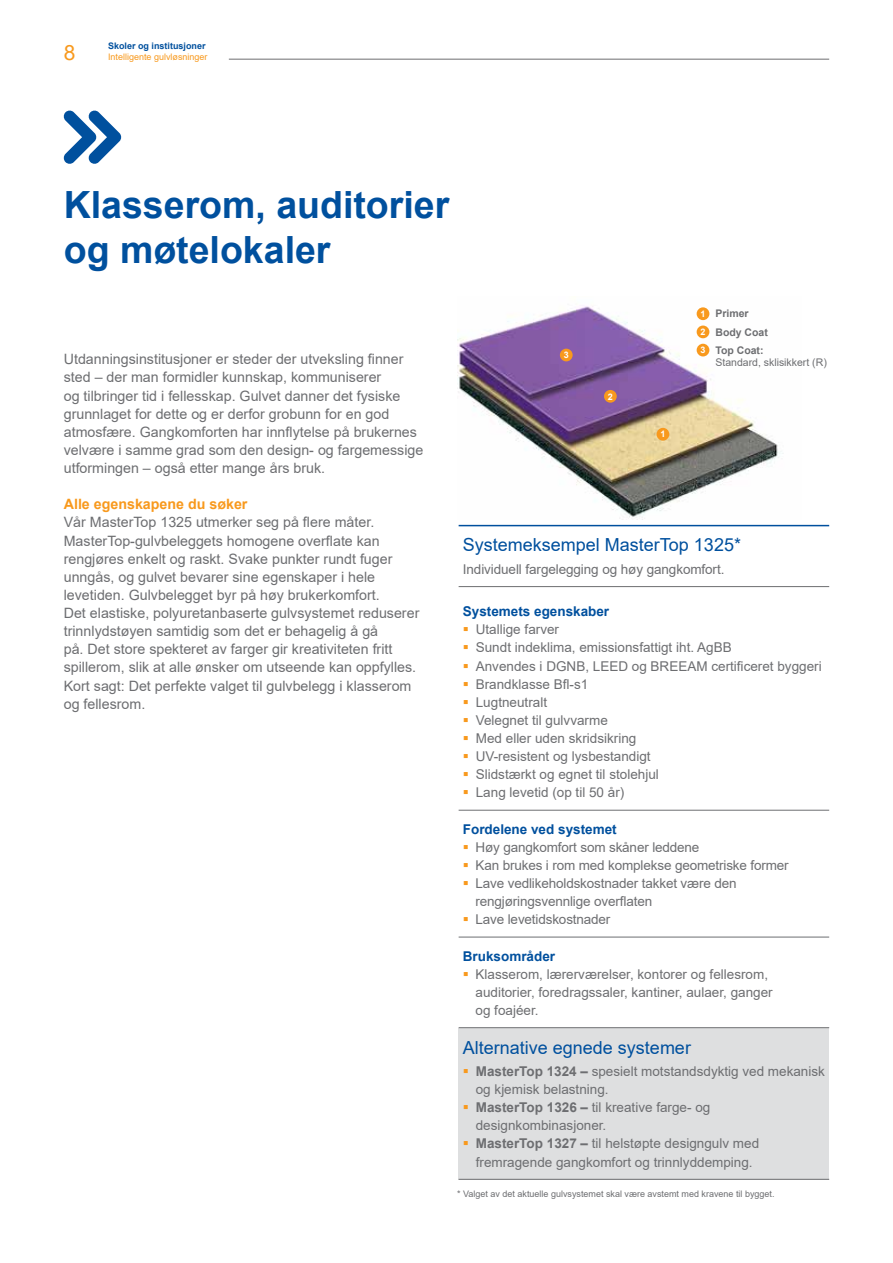
<style>
.page{position:relative;width:893px;height:1263px;background:#fff}
.page>*{position:absolute;margin:0;border:0;box-sizing:border-box;transform-origin:0 0}
.t1{font:700 37.5px/45px "Arial";color:#00509e}
.t2{font:21px "Arial";color:#f8991d}
.t3{font:18px "Arial";color:#00509e}
.t4{font:14.25px/18.1px "Arial";color:#6d6e71}
.t5{font:700 14.25px "Arial";color:#f8991d}
.t6{font:13.5px/18.1px "Arial";color:#6d6e71}
.t7{font:700 13.5px "Arial";color:#00509e}
.t8{font:10.5px "Arial";color:#6d6e71}
.t9{font:700 10.5px/18.3px "Arial";color:#6d6e71}
.t10{font:9px "Arial";color:#6d6e71}
.t11{font:9px "Arial";color:#f8991d}
.t12{font:700 9px "Arial";color:#00509e}
.t13{font:700 9px/18.1px "Arial";color:#fff;text-align:justify}
.s1{color:#f8991d}
.s2{font-weight:700}
</style>
<div class="page">
<hr style="left:229px;top:59px;width:600px;height:1px;background:#6d6e71">
<svg style="left:63px;top:110px;width:59px;height:54px"></svg>
<img style="left:457px;top:306px;width:326px;height:214px">
<div style="left:697px;top:307px;width:12px;height:13px;background:#f8991d;border-radius:50%"></div>
<div style="left:697px;top:326px;width:12px;height:12px;background:#f8991d;border-radius:50%"></div>
<div style="left:697px;top:344px;width:12px;height:12px;background:#f8991d;border-radius:50%"></div>
<div style="left:657px;top:428px;width:12px;height:13px;background:#f8991d;border-radius:50%"></div>
<div style="left:604px;top:390px;width:13px;height:13px;background:#f8991d;border-radius:50%"></div>
<div style="left:560px;top:349px;width:13px;height:12px;background:#f8991d;border-radius:50%"></div>
<div style="left:459px;top:1028px;width:370px;height:151px;background:#dedfe0"></div>
<hr style="left:459px;top:586px;width:370px;height:1px;background:#6d6e71">
<hr style="left:459px;top:810px;width:370px;height:1px;background:#6d6e71">
<hr style="left:459px;top:937px;width:370px;height:1px;background:#6d6e71">
<hr style="left:459px;top:1027px;width:370px;height:1px;background:#6d6e71">
<hr style="left:459px;top:1179px;width:370px;height:1px;background:#6d6e71">
<hr style="left:459px;top:525px;width:370px;height:1px;background:#00509e">
<h2 class="t2" style="left:64px;top:38px;width:13px">8</h2>
<p class="t12" style="left:108px;top:40px;width:99px">Skoler og institusjoner</p>
<p class="t11" style="left:108px;top:50px;width:101px">Intelligente gulvløsninger</p>
<h1 class="t1" style="left:64px;top:182px;width:387px">Klasserom, auditorier og møtelokaler</h1>
<p class="t4" style="left:64px;top:350px;width:361px">Utdanningsinstitusjoner er steder der utveksling finner sted – der man formidler kunnskap, kommuniserer<br>og tilbringer tid i fellesskap. Gulvet danner det fysiske grunnlaget for dette og er derfor grobunn for en god atmosfære. Gangkomforten har innflytelse på brukernes velvære i samme grad som den design- og fargemessige utformingen – også etter mange års bruk.</p>
<p class="t5" style="left:64px;top:494px;width:185px">Alle egenskapene du søker</p>
<p class="t4" style="left:64px;top:513px;width:357px">Vår MasterTop 1325 utmerker seg på flere måter.<br>MasterTop-gulvbeleggets homogene overflate kan rengjøres enkelt og raskt. Svake punkter rundt fuger unngås, og gulvet bevarer sine egenskaper i hele levetiden. Gulvbelegget byr på høy brukerkomfort.<br>Det elastiske, polyuretanbaserte gulvsystemet reduserer trinnlydstøyen samtidig som det er behagelig å gå<br>på. Det store spekteret av farger gir kreativiteten fritt spillerom, slik at alle ønsker om utseende kan oppfylles.<br>Kort sagt: Det perfekte valget til gulvbelegg i klasserom og fellesrom.</p>
<p class="t13" style="left:564px;top:346px;width:7px">3</p>
<p class="t13" style="left:608px;top:387px;width:7px">2</p>
<p class="t13" style="left:660px;top:425px;width:7px">1</p>
<p class="t13" style="left:700px;top:305px;width:7px">1<br>2<br>3</p>
<p class="t9" style="left:715px;top:304px;width:54px">Primer<br>Body Coat<br>Top Coat:</p>
<p class="t8" style="left:715px;top:355px;width:113px">Standard, sklisikkert (R)</p>
<p class="t3" style="left:463px;top:533px;width:280px">Systemeksempel MasterTop 1325*</p>
<p class="t6" style="left:463px;top:560px;width:263px">Individuell fargelegging og høy gangkomfort.</p>
<p class="t7" style="left:463px;top:602px;width:148px">Systemets egenskaber</p>
<p class="t6" style="left:463px;top:620px;width:98px"><span class="s1">▪</span> Utallige farver</p>
<p class="t6" style="left:463px;top:638px;width:270px"><span class="s1">▪</span> Sundt indeklima, emissionsfattigt iht. AgBB</p>
<p class="t6" style="left:463px;top:657px;width:360px"><span class="s1">▪</span> Anvendes i DGNB, LEED og BREEAM certificeret byggeri</p>
<p class="t6" style="left:463px;top:675px;width:127px"><span class="s1">▪</span> Brandklasse Bfl-s1</p>
<p class="t6" style="left:463px;top:693px;width:86px"><span class="s1">▪</span> Lugtneutralt</p>
<p class="t6" style="left:463px;top:711px;width:146px"><span class="s1">▪</span> Velegnet til gulvvarme</p>
<p class="t6" style="left:463px;top:729px;width:175px"><span class="s1">▪</span> Med eller uden skridsikring</p>
<p class="t6" style="left:463px;top:747px;width:189px"><span class="s1">▪</span> UV-resistent og lysbestandigt</p>
<p class="t6" style="left:463px;top:765px;width:198px"><span class="s1">▪</span> Slidstærkt og egnet til stolehjul</p>
<p class="t6" style="left:463px;top:783px;width:163px"><span class="s1">▪</span> Lang levetid (op til 50 år)</p>
<p class="t7" style="left:463px;top:819px;width:155px">Fordelene ved systemet</p>
<p class="t6" style="left:463px;top:838px;width:238px"><span class="s1">▪</span> Høy gangkomfort som skåner leddene</p>
<p class="t6" style="left:463px;top:856px;width:327px"><span class="s1">▪</span> Kan brukes i rom med komplekse geometriske former</p>
<p class="t6" style="left:475px;top:874px;width:263px;text-indent:-13px"><span class="s1">▪</span> Lave vedlikeholdskostnader takket være den rengjøringsvennlige overflaten</p>
<p class="t6" style="left:463px;top:910px;width:149px"><span class="s1">▪</span> Lave levetidskostnader</p>
<p class="t7" style="left:463px;top:946px;width:94px">Bruksområder</p>
<p class="t6" style="left:475px;top:965px;width:299px;text-indent:-13px"><span class="s1">▪</span> Klasserom, lærerværelser, kontorer og fellesrom, auditorier, foredragssaler, kantiner, aulaer, ganger og foajéer.</p>
<p class="t3" style="left:463px;top:1035px;width:230px">Alternative egnede systemer</p>
<p class="t6" style="left:476px;top:1062px;width:351px;text-indent:-13px"><span class="s1">▪</span> <span class="s2">MasterTop 1324 –</span> spesielt motstandsdyktig ved mekanisk og kjemisk belastning.</p>
<p class="t6" style="left:476px;top:1098px;width:236px;text-indent:-13px"><span class="s1">▪</span> <span class="s2">MasterTop 1326 –</span> til kreative farge- og designkombinasjoner.</p>
<p class="t6" style="left:463px;top:1134px;width:298px;text-align:center"><span class="s1">▪</span> <span class="s2">MasterTop 1327 –</span> til helstøpte designgulv med fremragende gangkomfort og trinnlyddemping.</p>
<p class="t10" style="left:457px;top:1188px;width:319px">* Valget av det aktuelle gulvsystemet skal være avstemt med kravene til bygget.</p>
</div>
